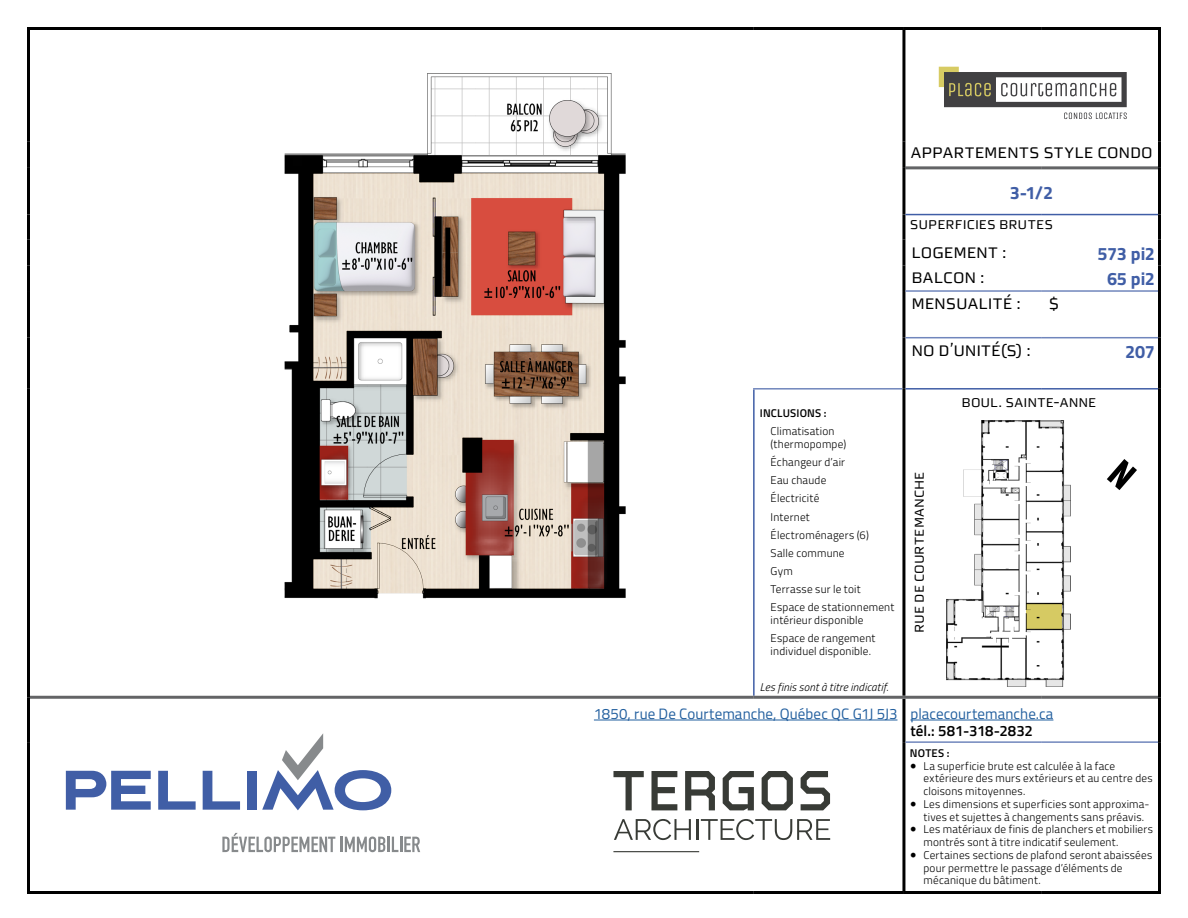
<style>
.page{position:relative;width:1188px;height:918px;background:#fff}
.page>*{position:absolute;margin:0;border:0;box-sizing:border-box;transform-origin:0 0}
.t1{font:18px/25.7px "Morgan Sn Caps";letter-spacing:.005em;color:#000}
.t2{font:700 18px/25.5px "Titillium";letter-spacing:-.02em;color:#405ea6;text-align:center}
.t3{font:15px "Titillium Web";letter-spacing:.005em;color:#215e9e}
.t4{font:15px "Morgan Sn Caps";letter-spacing:.005em;color:#000}
.t5{font:600 15px "Titillium Web";letter-spacing:.005em;color:#000}
.t6{font:300 11.25px/18.1px "Titillium Web";letter-spacing:.02em;color:#000}
.t7{font:italic 300 11.25px "Titillium Web";letter-spacing:.015em;color:#000}
.t8{font:600 11.25px "Titillium Web";letter-spacing:.015em;color:#000}
.t9{font:600 11.25px "Titillium";letter-spacing:.02em;color:#000}
.s1{font-family:"Minion Pro";font-weight:400;font-size:18px}
</style>
<div class="page">
<hr style="left:27px;top:27px;width:727px;height:3px;background:#000">
<hr style="left:27px;top:30px;width:3px;height:112px;background:#000">
<hr style="left:754px;top:27px;width:150px;height:3px;background:#000">
<hr style="left:27px;top:142px;width:3px;height:26px;background:#000">
<hr style="left:27px;top:168px;width:3px;height:47px;background:#000">
<hr style="left:27px;top:215px;width:3px;height:25px;background:#000">
<hr style="left:27px;top:240px;width:3px;height:25px;background:#000">
<hr style="left:27px;top:265px;width:3px;height:26px;background:#000">
<hr style="left:27px;top:291px;width:3px;height:47px;background:#000">
<hr style="left:27px;top:338px;width:3px;height:51px;background:#000">
<hr style="left:27px;top:389px;width:3px;height:308px;background:#000">
<hr style="left:27px;top:697px;width:3px;height:45px;background:#000">
<hr style="left:27px;top:742px;width:3px;height:149px;background:#000">
<hr style="left:27px;top:891px;width:727px;height:3px;background:#000">
<hr style="left:754px;top:891px;width:150px;height:3px;background:#000">
<hr style="left:905px;top:166px;width:136px;height:3px;background:#636466">
<hr style="left:1041px;top:166px;width:117px;height:3px;background:#636466">
<hr style="left:904px;top:27px;width:137px;height:3px;background:#000">
<hr style="left:902px;top:30px;width:3px;height:112px;background:#000">
<hr style="left:1041px;top:27px;width:120px;height:3px;background:#000">
<hr style="left:1158px;top:30px;width:3px;height:112px;background:#000">
<hr style="left:902px;top:142px;width:3px;height:26px;background:#000">
<hr style="left:1158px;top:142px;width:3px;height:26px;background:#000">
<hr style="left:902px;top:168px;width:3px;height:47px;background:#000">
<hr style="left:1158px;top:168px;width:3px;height:47px;background:#000">
<hr style="left:902px;top:215px;width:3px;height:25px;background:#000">
<hr style="left:1158px;top:215px;width:3px;height:25px;background:#000">
<hr style="left:902px;top:240px;width:3px;height:25px;background:#000">
<hr style="left:1158px;top:240px;width:3px;height:25px;background:#000">
<hr style="left:902px;top:265px;width:3px;height:26px;background:#000">
<hr style="left:1158px;top:265px;width:3px;height:26px;background:#000">
<hr style="left:902px;top:291px;width:3px;height:47px;background:#000">
<hr style="left:1158px;top:291px;width:3px;height:47px;background:#000">
<hr style="left:902px;top:338px;width:3px;height:51px;background:#000">
<hr style="left:1158px;top:338px;width:3px;height:51px;background:#000">
<hr style="left:902px;top:699px;width:3px;height:43px;background:#000">
<hr style="left:1158px;top:697px;width:3px;height:45px;background:#000">
<hr style="left:902px;top:742px;width:3px;height:149px;background:#000">
<hr style="left:1158px;top:742px;width:3px;height:149px;background:#000">
<hr style="left:904px;top:891px;width:137px;height:3px;background:#000">
<hr style="left:1041px;top:891px;width:120px;height:3px;background:#000">
<hr style="left:905px;top:214px;width:136px;height:1px;background:#405ea6">
<hr style="left:1041px;top:214px;width:117px;height:1px;background:#405ea6">
<hr style="left:905px;top:337px;width:136px;height:1px;background:#7086bc">
<hr style="left:1041px;top:337px;width:117px;height:1px;background:#7086bc">
<hr style="left:905px;top:388px;width:136px;height:2px;background:#405ea6">
<hr style="left:1041px;top:388px;width:117px;height:2px;background:#405ea6">
<hr style="left:905px;top:741px;width:136px;height:2px;background:#7086bc">
<hr style="left:1041px;top:741px;width:117px;height:2px;background:#7086bc">
<hr style="left:905px;top:290px;width:136px;height:2px;background:#7086bc">
<hr style="left:1041px;top:290px;width:117px;height:2px;background:#7086bc">
<hr style="left:753px;top:388px;width:149px;height:2px;background:#7086bc">
<hr style="left:753px;top:390px;width:2px;height:306px;background:#405ea6">
<hr style="left:902px;top:389px;width:3px;height:307px;background:#000">
<hr style="left:1158px;top:389px;width:3px;height:308px;background:#000">
<hr style="left:30px;top:696px;width:724px;height:3px;background:#636466">
<hr style="left:754px;top:696px;width:150px;height:3px;background:#636466">
<hr style="left:904px;top:696px;width:137px;height:3px;background:#636466">
<hr style="left:1041px;top:696px;width:117px;height:3px;background:#636466">
<hr style="left:594px;top:720px;width:303px;height:1px;background:#215e9e">
<hr style="left:910px;top:720px;width:143px;height:1px;background:#215e9e">
<svg style="left:1064px;top:113px;width:63px;height:6px"></svg>
<svg style="left:939px;top:67px;width:188px;height:40px"></svg>
<svg style="left:66px;top:771px;width:85px;height:39px"></svg>
<svg style="left:203px;top:771px;width:37px;height:39px"></svg>
<div style="left:247px;top:771px;width:10px;height:39px;background:#405ea6"></div>
<svg style="left:158px;top:771px;width:38px;height:39px"></svg>
<svg style="left:262px;top:733px;width:129px;height:77px"></svg>
<svg style="left:222px;top:833px;width:113px;height:19px"></svg>
<hr style="left:340px;top:837px;width:3px;height:15px;background:#878a8c">
<svg style="left:345px;top:837px;width:40px;height:15px"></svg>
<hr style="left:387px;top:837px;width:3px;height:15px;background:#878a8c">
<svg style="left:392px;top:837px;width:28px;height:15px"></svg>
<svg style="left:613px;top:771px;width:31px;height:39px"></svg>
<svg style="left:651px;top:771px;width:26px;height:39px"></svg>
<svg style="left:801px;top:771px;width:29px;height:39px"></svg>
<svg style="left:762px;top:771px;width:31px;height:39px"></svg>
<svg style="left:723px;top:771px;width:31px;height:39px"></svg>
<svg style="left:685px;top:771px;width:30px;height:39px"></svg>
<svg style="left:614px;top:819px;width:77px;height:21px"></svg>
<hr style="left:696px;top:819px;width:2px;height:21px;background:#383b36">
<svg style="left:701px;top:819px;width:129px;height:21px"></svg>
<hr style="left:613px;top:851px;width:86px;height:1px;background:#383b36">
<svg style="left:1107px;top:459px;width:30px;height:31px"></svg>
<img style="left:946px;top:421px;width:124px;height:266px">
<img style="left:284px;top:73px;width:342px;height:526px">
<div style="left:1026px;top:604px;width:36px;height:25px;background:#d6ca63"></div>
<h1 class="t1" style="left:911px;top:140px;width:244px">APPARTEMENTS STYLE CONDO</h1>
<h1 class="t2" style="left:1010px;top:179px;width:45px">3-1/2</h1>
<h2 class="t4" style="left:910px;top:217px;width:145px">SUPERFICIES BRUTES</h2>
<h1 class="t1" style="left:912px;top:239px;width:111px">LOGEMENT :<br>BALCON :<br>MENSUALITÉ :</h1>
<h1 class="t1" style="left:1049px;top:291px;width:12px">$</h1>
<h1 class="t1" style="left:912px;top:338px;width:121px">NO D’UNITÉ(S) :</h1>
<h1 class="t2" style="left:1098px;top:240px;width:59px">573 pi2<br>65 pi2</h1>
<h1 class="t2" style="left:1125px;top:338px;width:31px">207</h1>
<h2 class="t4" style="left:962px;top:394px;width:136px">BOUL. SAINTE-ANNE</h2>
<p class="t8" style="left:760px;top:405px;width:68px">INCLUSIONS :</p>
<p class="t6" style="left:771px;top:424px;width:77px;line-height:12.8px">Climatisation (thermopompe)</p>
<p class="t6" style="left:771px;top:453px;width:125px">Échangeur d’air<br>Eau chaude<br>Électricité<br>Internet<br>Électroménagers (6)<br>Salle commune<br>Gym<br>Terrasse sur le toit<br>Espace de stationnement</p>
<p class="t6" style="left:771px;top:610px;width:106px">intérieur disponible<br>Espace de rangement</p>
<p class="t6" style="left:771px;top:641px;width:102px">individuel disponible.</p>
<p class="t7" style="left:760px;top:679px;width:130px">Les finis sont à titre indicatif.</p>
<h2 class="t3" style="left:594px;top:702px;width:461px">1850, rue De Courtemanche, Québec QC G1J 5J3 placecourtemanche.ca</h2>
<h2 class="t5" style="left:910px;top:719px;width:124px">tél.: 581-318-2832</h2>
<p class="t9" style="left:910px;top:745px;width:41px">NOTES :</p>
<p class="t6" style="left:923px;top:759px;width:231px;line-height:12.8px;text-indent:-14px"><span class="s1">•</span> La superficie brute est calculée à la face extérieure des murs extérieurs et au centre des cloisons mitoyennes.</p>
<p class="t6" style="left:923px;top:797px;width:228px;line-height:12.8px;text-indent:-14px"><span class="s1">•</span> Les dimensions et superficies sont approxima&shy;tives et sujettes à changements sans préavis.</p>
<p class="t6" style="left:923px;top:823px;width:231px;line-height:12.8px;text-indent:-14px"><span class="s1">•</span> Les matériaux de finis de planchers et mobiliers montrés sont à titre indicatif seulement.</p>
<p class="t6" style="left:923px;top:848px;width:230px;line-height:12.8px;text-indent:-14px"><span class="s1">•</span> Certaines sections de plafond seront abaissées pour permettre le passage d’éléments de mécanique du bâtiment.</p>
<h2 class="t4" style="left:912px;top:633px;width:163px;rotate:-90deg">RUE DE COURTEMANCHE</h2>
</div>
